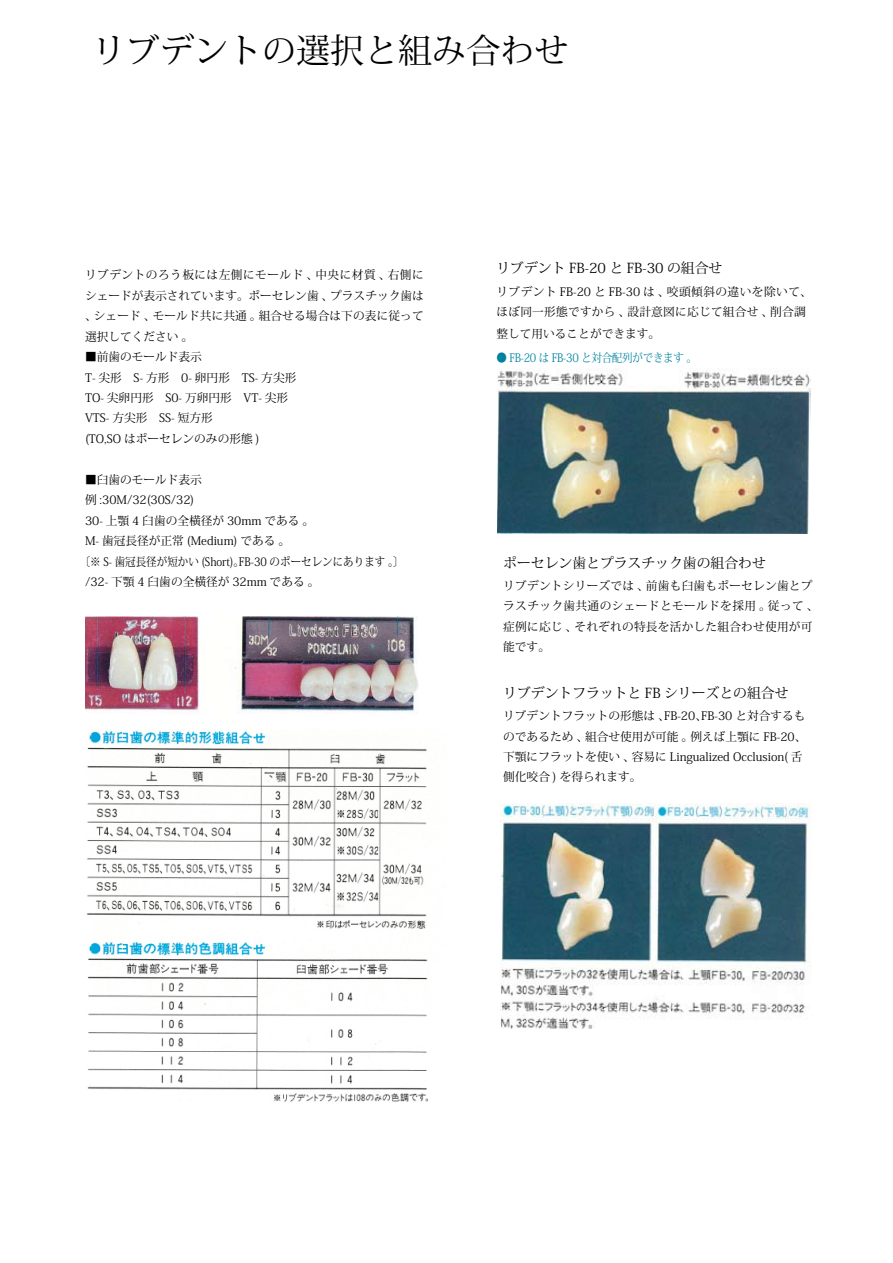
<style>
.page{position:relative;width:893px;height:1263px;background:#fff}
.page>*{position:absolute;margin:0;border:0;box-sizing:border-box;transform-origin:0 0}
.t1{font:34.05px "Koz Min Std";color:#000}
.t2{font:13.8px "Koz Min Std";color:#000}
.t3{font:11.7px/20.4px "Koz Min Std";color:#000;text-align:justify}
.t4{font:11.7px/21px "Koz Min Std";letter-spacing:.02em;color:#000}
.t5{font:11.7px "Koz Min Std";color:#000;scale:.9 1}
.t6{font:11.7px "Koz Min Std";letter-spacing:-.025em;color:#00829f;scale:.9 1}
</style>
<div class="page">
<img style="left:85px;top:617px;width:334px;height:95px">
<img style="left:86px;top:731px;width:342px;height:371px">
<img style="left:498px;top:368px;width:312px;height:166px">
<img style="left:501px;top:804px;width:311px;height:225px">
<h1 class="t1" style="left:92px;top:29px;width:478px">リブデントの選択と組み合わせ</h1>
<p class="t3" style="left:85px;top:265px;width:340px">リブデントのろう板には左側にモールド､中央に材質､右側にシェードが表示されています。ポーセレン歯､プラスチック歯は､シェード､モールド共に共通｡組合せる場合は下の表に従って選択してください。</p>
<p class="t3" style="left:85px;top:347px;width:213px;text-align:left">■前歯のモールド表示<br>T- 尖形　 -S 方形　0- 卵円形　TS- 方尖形<br>TO- 尖卵円形　S0- 万卵円形　VT- 尖形<br>VTS- 方尖形　SS- 短方形<br>(TO,SO はポーセレンのみの形態 (</p>
<p class="t3" style="left:85px;top:469px;width:118px">■臼歯のモールド表示</p>
<p class="t3" style="left:85px;top:490px;width:111px">例 :30M/32(30S/32(</p>
<p class="t3" style="left:85px;top:510px;width:225px">30- 上顎 4 臼歯の全横径が 30mm である。</p>
<p class="t3" style="left:85px;top:531px;width:201px">M- 歯冠長径が正常 (Medium) である。</p>
<p class="t5" style="left:80px;top:554px;width:362px">〔※ -S 歯冠長径が短かい (Short)｡FB-30 のポーセレンにあります 〔。</p>
<p class="t3" style="left:85px;top:572px;width:230px">/32- 下顎 4 臼歯の全横径が 32mm である。</p>
<p class="t2" style="left:496px;top:260px;width:227px">リブデント FB-20 と FB-30 の組合せ</p>
<p class="t4" style="left:496px;top:281px;width:317px">リブデント FB-20 と FB-30 は､咬頭傾斜の違いを除いて、ほぼ同一形態ですから､設計意図に応じて組合せ､削合調整して用いることができます。</p>
<p class="t6" style="left:496px;top:350px;width:218px">● FB-20 は FB-30 と対合配列ができます。</p>
<p class="t2" style="left:503px;top:554px;width:264px">ポーセレン歯とプラスチック歯の組合わせ</p>
<p class="t3" style="left:503px;top:575px;width:311px">リブデントシリーズでは､前歯も臼歯もポーセレン歯とプラスチック歯共通のシェードとモールドを採用｡従って、症例に応じ､それぞれの特長を活かした組合わせ使用が可能です。</p>
<p class="t2" style="left:503px;top:684px;width:287px">リブデントフラットと FB シリーズとの組合せ</p>
<p class="t3" style="left:503px;top:706px;width:304px;text-align:left">リブデントフラットの形態は､FB-20､FB-30 と対合するものであるため､組合せ使用が可能｡例えば上顎に FB-20、下顎にフラットを使い､容易に Lingualized Occlusion 舌(側化咬合 ) を得られます。</p>
</div>
